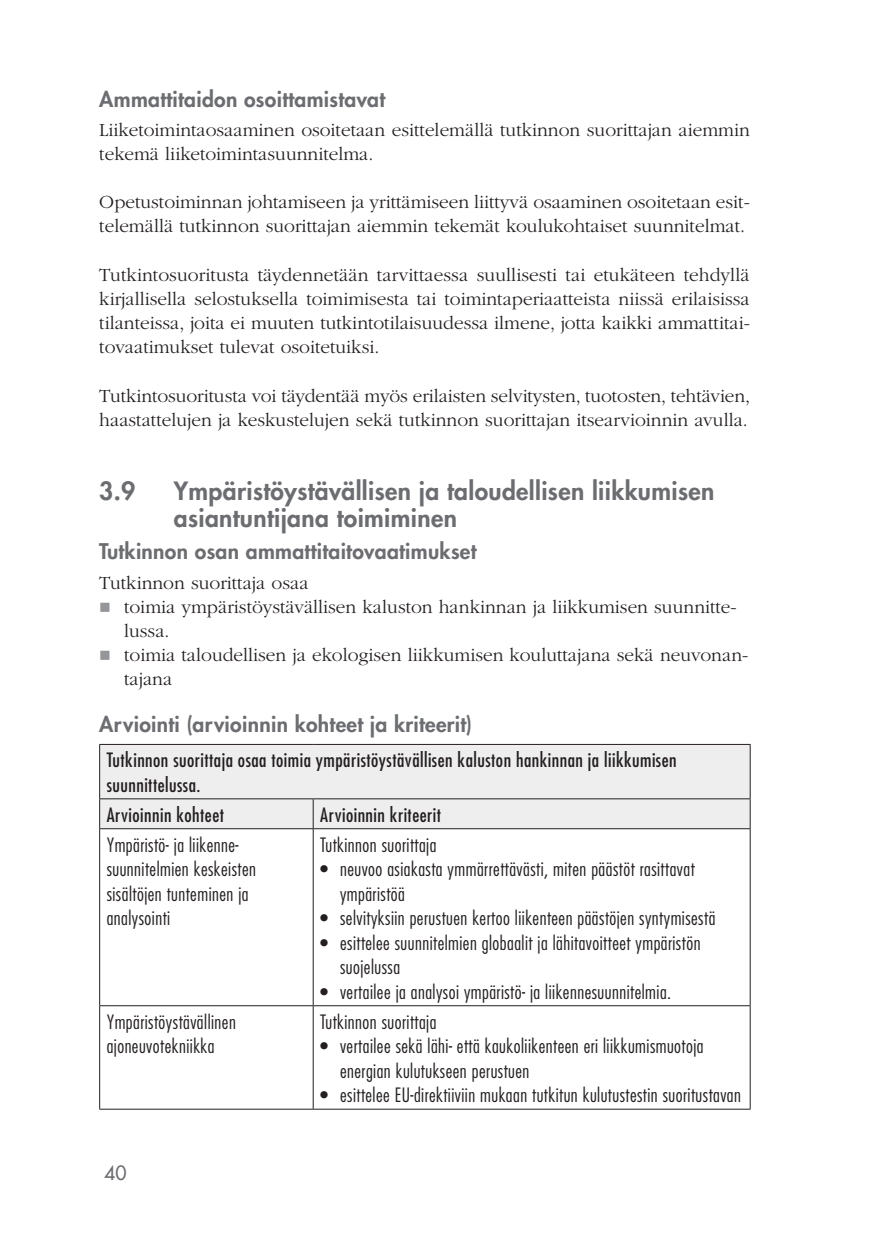
<style>
.page{position:relative;width:874px;height:1241px;background:#fff}
.page>*{position:absolute;margin:0;border:0;box-sizing:border-box;transform-origin:0 0}
.t1{font:800 24.5px/26.2px "Futura Std";letter-spacing:.015em;color:#6c6d70}
.t2{font:800 21px "Futura Std";letter-spacing:.015em;color:#6c6d70}
.t3{font:300 19.25px/24.2px "ITC Garamond Std";color:#231f20}
.t4{font:300 condensed 19.25px/24.5px "Futura Std";letter-spacing:.025em;color:#231f20}
.t5{font:condensed 19.25px/24.5px "Futura Std";letter-spacing:.025em;color:#231f20}
.t6{font:500 19.25px "Futura Std";color:#6c6d70}
</style>
<div class="page">
<div style="left:100px;top:745px;width:649px;height:83px;background:#eeeeef"></div>
<hr style="left:99px;top:744px;width:214px;height:1px;background:#231f20">
<hr style="left:99px;top:744px;width:1px;height:54px;background:#231f20">
<hr style="left:313px;top:744px;width:437px;height:1px;background:#231f20">
<hr style="left:749px;top:744px;width:1px;height:54px;background:#231f20">
<hr style="left:99px;top:798px;width:214px;height:1px;background:#231f20">
<svg style="left:99px;top:799px;width:1px;height:29px"></svg>
<hr style="left:313px;top:798px;width:437px;height:1px;background:#231f20">
<svg style="left:313px;top:799px;width:1px;height:29px"></svg>
<svg style="left:749px;top:799px;width:1px;height:29px"></svg>
<hr style="left:99px;top:828px;width:214px;height:1px;background:#231f20">
<hr style="left:99px;top:829px;width:1px;height:176px;background:#231f20">
<hr style="left:313px;top:828px;width:437px;height:1px;background:#231f20">
<hr style="left:313px;top:829px;width:1px;height:176px;background:#231f20">
<hr style="left:749px;top:829px;width:1px;height:176px;background:#231f20">
<hr style="left:99px;top:1005px;width:214px;height:1px;background:#231f20">
<hr style="left:99px;top:1005px;width:1px;height:103px;background:#231f20">
<hr style="left:313px;top:1005px;width:437px;height:1px;background:#231f20">
<hr style="left:313px;top:1005px;width:1px;height:103px;background:#231f20">
<hr style="left:749px;top:1005px;width:1px;height:103px;background:#231f20">
<hr style="left:99px;top:1108px;width:651px;height:1px;background:#231f20">
<p class="t2" style="left:99px;top:89px;width:287px">Ammattitaidon osoittamistavat</p>
<p class="t3" style="left:99px;top:119px;width:651px">Liiketoimintaosaaminen osoitetaan esittelemällä tutkinnon suorittajan aiemmin tekemä liiketoimintasuunnitelma.</p>
<p class="t3" style="left:99px;top:192px;width:651px">Opetustoiminnan johtamiseen ja yrittämiseen liittyvä osaaminen osoitetaan esit&shy;telemällä tutkinnon suorittajan aiemmin tekemät koulukohtaiset suunnitelmat.</p>
<p class="t3" style="left:99px;top:264px;width:651px;text-align:justify">Tutkintosuoritusta täydennetään tarvittaessa suullisesti tai etukäteen tehdyllä kirjallisella selostuksella toimimisesta tai toimintaperiaatteista niissä erilaisissa tilanteissa, joita ei muuten tutkintotilaisuudessa ilmene, jotta kaikki ammattitai&shy;tovaatimukset tulevat osoitetuiksi.</p>
<p class="t3" style="left:99px;top:385px;width:652px">Tutkintosuoritusta voi täydentää myös erilaisten selvitysten, tuotosten, tehtävien, haastattelujen ja keskustelujen sekä tutkinnon suorittajan itsearvioinnin avulla.</p>
<p class="t1" style="left:99px;top:480px;width:38px">3.9</p>
<p class="t1" style="left:174px;top:480px;width:542px">Ympäristöystävällisen ja taloudellisen liikkumisen asiantuntijana toimiminen</p>
<p class="t2" style="left:99px;top:541px;width:378px">Tutkinnon osan ammattitaitovaatimukset</p>
<p class="t3" style="left:124px;top:571px;width:625px;text-indent:-25px">Tutkinnon suorittaja osaa<br>toimia ympäristöystävällisen kaluston hankinnan ja liikkumisen suunnitte&shy;lussa.<br>toimia taloudellisen ja ekologisen liikkumisen kouluttajana sekä neuvonan&shy;tajana</p>
<p class="t2" style="left:99px;top:714px;width:374px">Arviointi (arvioinnin kohteet ja kriteerit)</p>
<p class="t5" style="left:107px;top:748px;width:571px">Tutkinnon suorittaja osaa toimia ympäristöystävällisen kaluston hankinnan ja liikkumisen suunnittelussa.</p>
<p class="t5" style="left:107px;top:803px;width:119px">Arvioinnin kohteet</p>
<p class="t5" style="left:320px;top:803px;width:122px">Arvioinnin kriteerit</p>
<p class="t4" style="left:107px;top:833px;width:151px">Ympäristö- ja liikenne&shy;suunnitelmien keskeisten sisältöjen tunteminen ja analysointi</p>
<p class="t4" style="left:320px;top:833px;width:118px">Tutkinnon suorittaja</p>
<p class="t4" style="left:340px;top:858px;width:356px;text-indent:-20px">• neuvoo asiakasta ymmärrettävästi, miten päästöt rasittavat ympäristöä</p>
<p class="t4" style="left:320px;top:907px;width:396px">• selvityksiin perustuen kertoo liikenteen päästöjen syntymisestä</p>
<p class="t4" style="left:340px;top:931px;width:362px;text-indent:-20px">• esittelee suunnitelmien globaalit ja lähitavoitteet ympäristön suojelussa</p>
<p class="t4" style="left:320px;top:980px;width:352px">• vertailee ja analysoi ympäristö- ja liikennesuunnitelmia.</p>
<p class="t4" style="left:107px;top:1010px;width:131px">Ympäristöystävällinen ajoneuvotekniikka</p>
<p class="t4" style="left:320px;top:1010px;width:118px">Tutkinnon suorittaja</p>
<p class="t4" style="left:340px;top:1034px;width:365px;text-indent:-20px">• vertailee sekä lähi- että kaukoliikenteen eri liikkumismuotoja energian kulutukseen perustuen</p>
<p class="t4" style="left:320px;top:1083px;width:422px">• esittelee EU-direktiiviin mukaan tutkitun kulutustestin suoritustavan</p>
<p class="t6" style="left:104px;top:1163px;width:24px">40</p>
</div>
